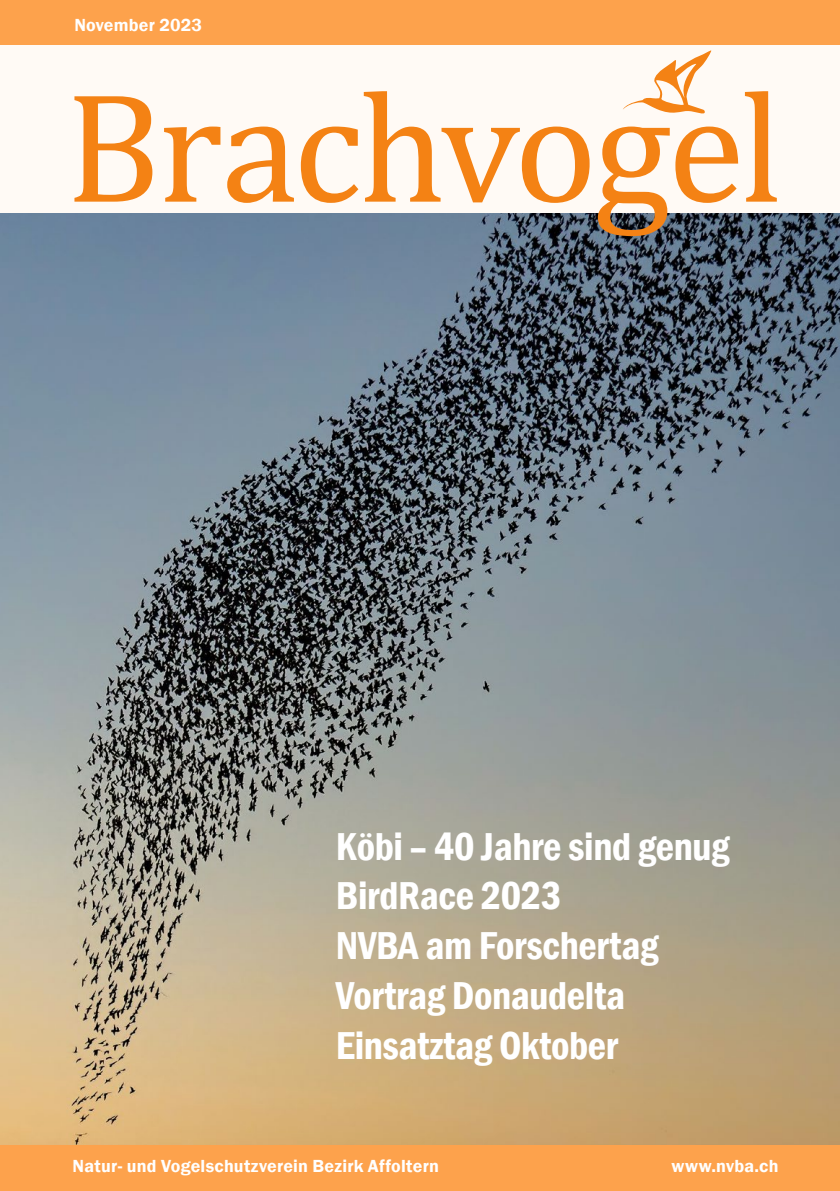
<style>
.page{position:relative;width:840px;height:1191px;background:#fff}
.page>*{position:absolute;margin:0;border:0;box-sizing:border-box;transform-origin:0 0}
.t1{font:158px "Cambria";letter-spacing:-.03em;color:#f48214}
.Vorderseite___Artikeltitel{font:600 condensed 40px "Franklin Gothic";letter-spacing:-.01em;color:#fff}
.t2{font:600 18px "Franklin Gothic";letter-spacing:.01em;color:#fff}
</style>
<div class="page">
<img style="left:0;top:213px;width:839px;height:932px">
<div style="left:0;top:1145px;width:839px;height:46px;background:#fda24c"></div>
<div style="left:0;top:0;width:839px;height:45px;background:#fda24c"></div>
<div style="left:0;top:45px;width:839px;height:168px;background:#fffaf5"></div>
<svg style="left:623px;top:50px;width:88px;height:64px"></svg>
<p class="t2" style="left:74px;top:14px;width:129px">November 2023</p>
<h1 class="t1" style="left:65px;top:55px;width:718px">Brachvogel</h1>
<p class="Vorderseite___Artikeltitel" style="left:336px;top:819px;width:395px">Köbi – 40 Jahre sind genug</p>
<p class="Vorderseite___Artikeltitel" style="left:336px;top:869px;width:227px">BirdRace 2023</p>
<p class="Vorderseite___Artikeltitel" style="left:336px;top:919px;width:324px">NVBA am Forschertag</p>
<p class="Vorderseite___Artikeltitel" style="left:336px;top:969px;width:291px">Vortrag Donaudelta</p>
<p class="Vorderseite___Artikeltitel" style="left:336px;top:1018px;width:283px">Einsatztag Oktober</p>
<p class="t2" style="left:73px;top:1155px;width:367px">Natur- und Vogelschutzverein Bezirk Affoltern</p>
<p class="t2" style="left:671px;top:1155px;width:108px">www.nvba.ch</p>
</div>
